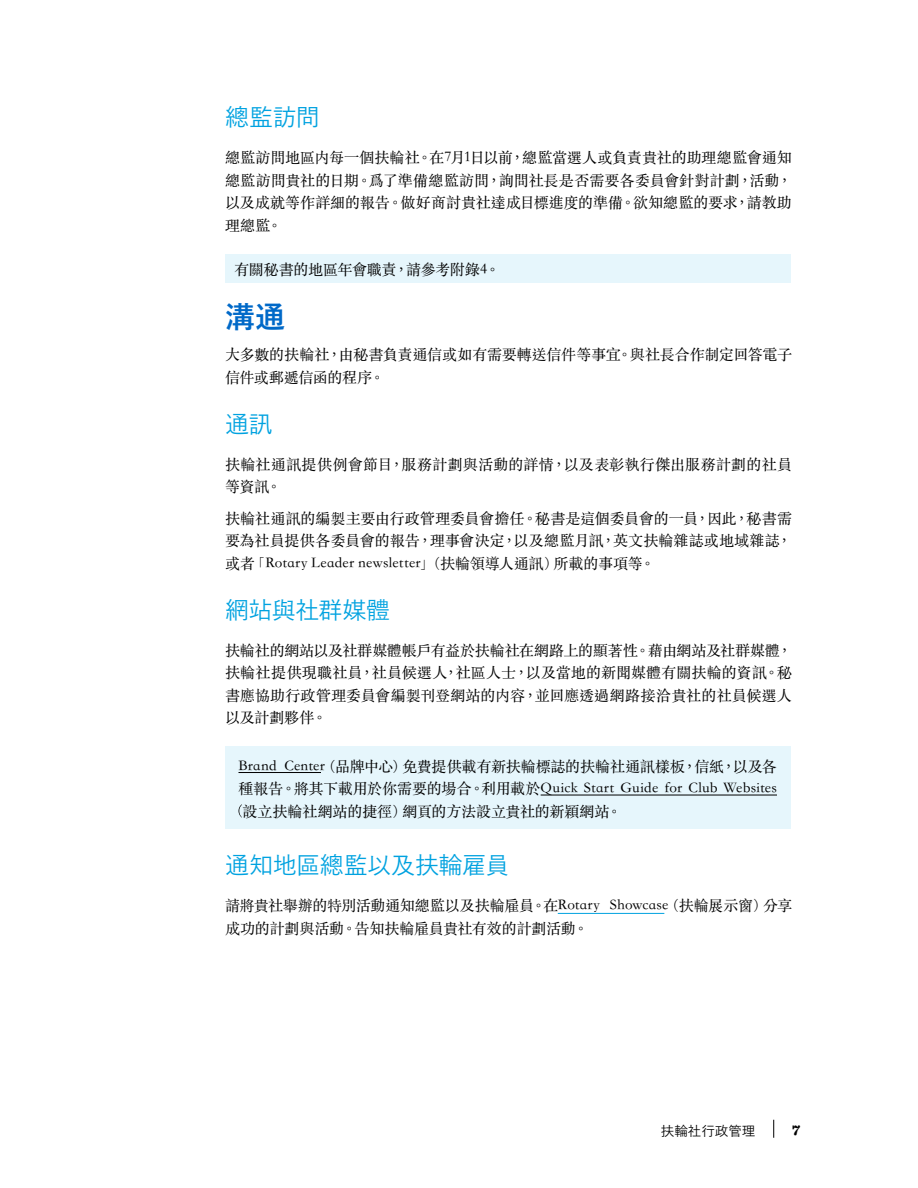
<style>
.page{position:relative;width:918px;height:1188px;background:#fff}
.page>*{position:absolute;margin:0;border:0;box-sizing:border-box;transform-origin:0 0}
.t1{font:700 30px "Yu Go";color:#0069c8}
.t2{font:500 24px "Yu Go";letter-spacing:-.015em;color:#00a2e0}
.t3{font:15px/22.5px "ST Songti TC Regular";color:#000;text-align:justify}
.t4{font:15px/22.5px "ST Songti TC Regular";letter-spacing:.02em;color:#000}
.t5{font:700 15px "Sentinel";color:#000}
.t6{font:500 13.5px "Yu Go";color:#000}
</style>
<div class="page">
<svg style="left:773px;top:1120px;width:1px;height:18px"></svg>
<hr style="left:558px;top:913px;width:106px;height:1px;background:#00a2e0">
<div style="left:225px;top:254px;width:565px;height:29px;background:#e6f6fc"></div>
<div style="left:225px;top:746px;width:565px;height:83px;background:#e6f6fc"></div>
<hr style="left:238px;top:772px;width:83px;height:1px;background:#000">
<hr style="left:541px;top:795px;width:236px;height:1px;background:#000">
<svg style="left:238px;top:804px;width:4px;height:14px"></svg>
<h2 class="t2" style="left:225px;top:95px;width:96px">總監訪問</h2>
<p class="t3" style="left:225px;top:146px;width:569px">總監訪問地區内每一個扶輪社。在7月1日以前，總監當選人或負責貴社的助理總監會通知總監訪問貴社的日期。爲了準備總監訪問，詢問社長是否需要各委員會針對計劃，活動，以及成就等作詳細的報告。做好商討貴社達成目標進度的準備。欲知總監的要求，請教助理總監。</p>
<p class="t3" style="left:234px;top:257px;width:268px">有關秘書的地區年會職責，請參考附錄4。</p>
<h1 class="t1" style="left:225px;top:300px;width:61px">溝通</h1>
<p class="t3" style="left:225px;top:343px;width:569px">大多數的扶輪社，由秘書負責通信或如有需要轉送信件等事宜。與社長合作制定回答電子信件或郵遞信函的程序。</p>
<h2 class="t2" style="left:225px;top:402px;width:49px">通訊</h2>
<p class="t4" style="left:225px;top:452px;width:569px">扶輪社通訊提供例會節目，服務計劃與活動的詳情，以及表彰執行傑出服務計劃的社員等資訊。</p>
<p class="t3" style="left:225px;top:506px;width:569px">扶輪社通訊的編製主要由行政管理委員會擔任。秘書是這個委員會的一員，因此，秘書需要為社員提供各委員會的報告，理事會決定，以及總監月訊，英文扶輪雜誌或地域雜誌，或者「Rotary Leader newsletter」（扶輪領導人通訊）所載的事項等。</p>
<h2 class="t2" style="left:225px;top:588px;width:167px">網站與社群媒體</h2>
<p class="t3" style="left:225px;top:638px;width:569px">扶輪社的網站以及社群媒體帳戶有益於扶輪社在網路上的顯著性。藉由網站及社群媒體，扶輪社提供現職社員，社員候選人，社區人士，以及當地的新聞媒體有關扶輪的資訊。秘書應協助行政管理委員會編製刊登網站的内容，並回應透過網路接洽貴社的社員候選人以及計劃夥伴。</p>
<p class="t3" style="left:238px;top:754px;width:540px">Brand Center（品牌中心）免費提供載有新扶輪標誌的扶輪社通訊樣板，信紙，以及各種報告。將其下載用於你需要的場合。利用載於Quick Start Guide for Club Websites設立扶輪社網站的捷徑）網頁的方法設立貴社的新穎網站。</p>
<h2 class="t2" style="left:225px;top:843px;width:286px">通知地區總監以及扶輪雇員</h2>
<p class="t3" style="left:225px;top:894px;width:568px">請將貴社舉辦的特別活動通知總監以及扶輪雇員。在Rotary Showcase（扶輪展示窗）分享成功的計劃與活動。告知扶輪雇員貴社有效的計劃活動。</p>
<p class="t6" style="left:661px;top:1118px;width:96px">扶輪社行政管理</p>
<p class="t5" style="left:792px;top:1117px;width:10px">7</p>
</div>
